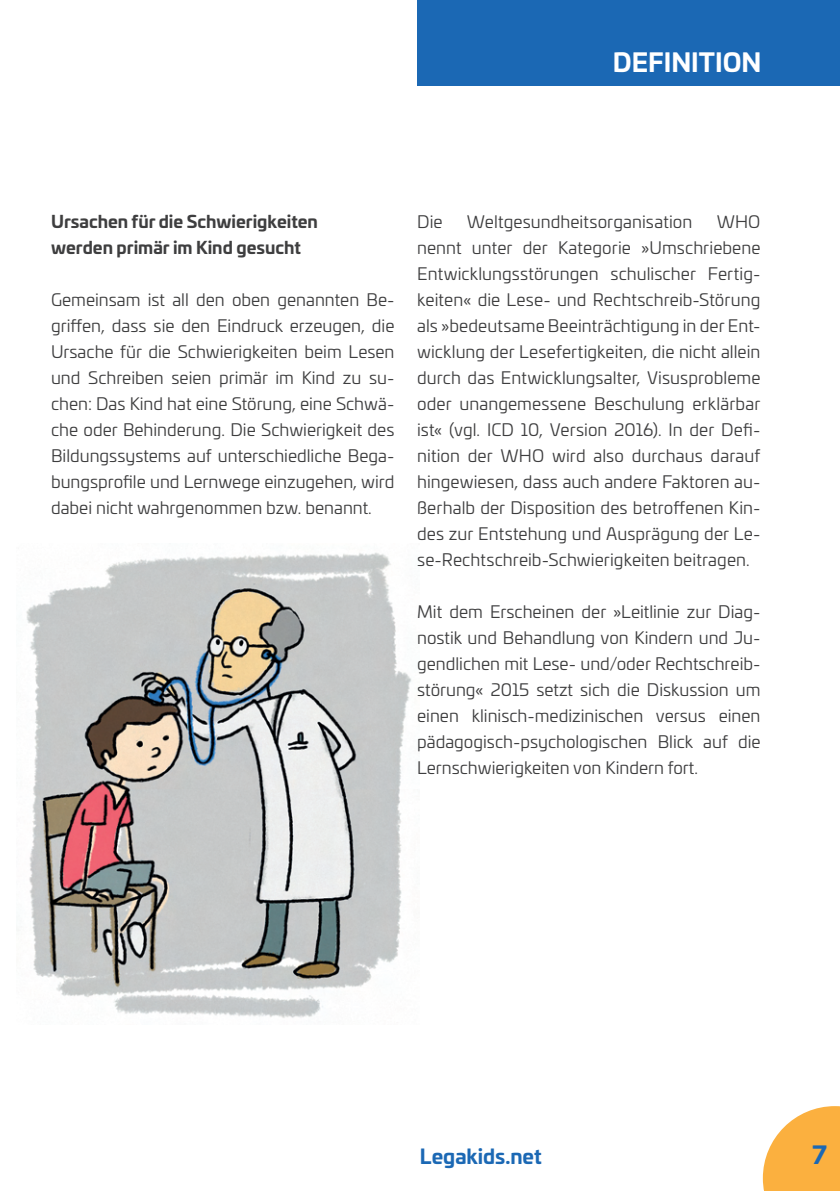
<style>
.page{position:relative;width:840px;height:1191px;background:#fff}
.page>*{position:absolute;margin:0;border:0;box-sizing:border-box;transform-origin:0 0}
.t1{font:700 25.4px "Univia Pro";color:#fff}
.t2{font:700 24px "Univia Pro";color:#1b68b4}
.t3{font:700 20px "Univia Pro";color:#1b68b4}
.t4{font:17px/26px "Univia Pro";color:#3e3e3f;text-align:justify}
.t5{font:700 17px/26px "Univia Pro";color:#3e3e3f}
</style>
<div class="page">
<svg style="left:762px;top:1106px;width:77px;height:85px"></svg>
<img style="left:26px;top:552px;width:386px;height:466px">
<div style="left:417px;top:0;width:422px;height:85px;background:#1b68b4"></div>
<h1 class="t1" style="left:612px;top:42px;width:150px">DEFINITION</h1>
<p class="t5" style="left:51px;top:207px;width:268px">Ursachen für die Schwierigkeiten werden primär im Kind gesucht</p>
<p class="t4" style="left:51px;top:286px;width:345px">Gemeinsam ist all den oben genannten Be&shy;griffen, dass sie den Eindruck erzeugen, die Ursache für die Schwierigkeiten beim Lesen und Schreiben seien primär im Kind zu su&shy;chen: Das Kind hat eine Störung, eine Schwä&shy;che oder Behinderung. Die Schwierigkeit des Bildungssystems auf unterschiedliche Bega&shy;bungsprofile und Lernwege einzugehen, wird dabei nicht wahrgenommen bzw. benannt.</p>
<p class="t4" style="left:417px;top:208px;width:344px;text-indent:299px">WHO nennt unter der Kategorie »Umschriebene Entwicklungsstörungen schulischer Fertig&shy;keiten« die Lese- und Rechtschreib-Störung als »bedeutsame Beeinträchtigung in der Ent&shy;wicklung der Lesefertigkeiten, die nicht allein durch das Entwicklungsalter, Visusprobleme oder unangemessene Beschulung erklärbar ist« (vgl. ICD 10, Version 2016). In der Defi&shy;nition der WHO wird also durchaus darauf hingewiesen, dass auch andere Faktoren au&shy;ßerhalb der Disposition des betroffenen Kin&shy;des zur Entstehung und Ausprägung der Le&shy;se-Rechtschreib-Schwierigkeiten beitragen.</p>
<p class="t4" style="left:417px;top:598px;width:345px">Mit dem Erscheinen der »Leitlinie zur Diag&shy;nostik und Behandlung von Kindern und Ju&shy;gendlichen mit Lese- und/oder Rechtschreib&shy;störung« 2015 setzt sich die Diskussion um einen klinisch-medizinischen versus einen pädagogisch-psychologischen Blick auf die Lernschwierigkeiten von Kindern fort.</p>
<p class="t4" style="left:417px;top:208px;width:27px">Die</p>
<p class="t4" style="left:466px;top:208px;width:227px">Weltgesundheitsorganisation</p>
<p class="t3" style="left:420px;top:1140px;width:123px">Legakids.net</p>
<h2 class="t2" style="left:812px;top:1136px;width:16px">7</h2>
</div>
